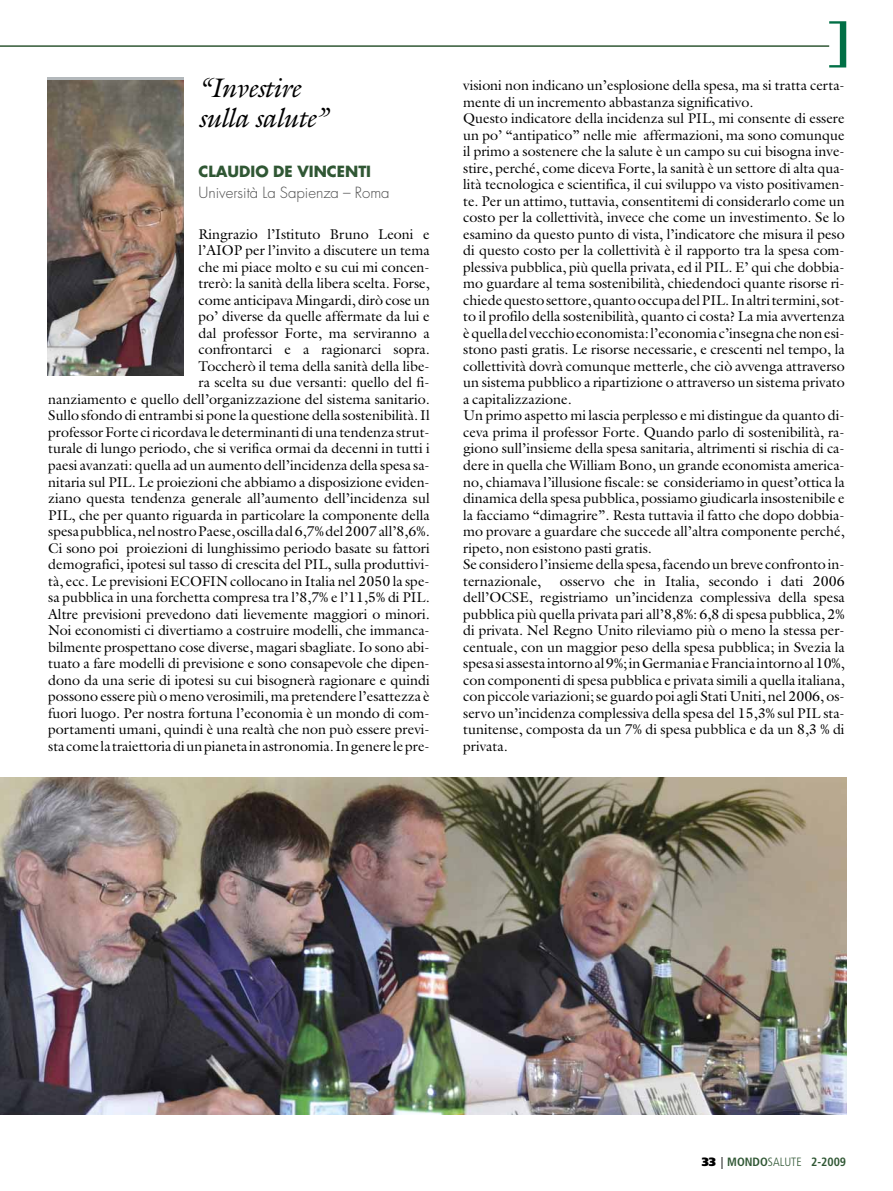
<style>
.page{position:relative;width:893px;height:1191px;background:#fff}
.page>*{position:absolute;margin:0;border:0;box-sizing:border-box;transform-origin:0 0}
.t1{font:italic 27px/30px "Galliard Std";letter-spacing:-.025em;color:#000}
.t2{font:300 15px "Futura Std";color:#4d4d4d}
.t3{font:700 15px "Futura Std";color:#305734}
.t4{font:14.25px/16.5px "Galliard Std";color:#000;text-align:right}
.t5{font:700 condensed 12px "Frutiger";color:#305734}
.s1{font-weight:900;font-stretch:normal;color:#000}
.s2{font-weight:300;font-stretch:normal;color:#000}
.s3{font-weight:300}
</style>
<div class="page">
<svg style="left:829px;top:21px;width:17px;height:46px"></svg>
<hr style="left:0;top:45px;width:829px;height:2px;background:#305734">
<img style="left:47px;top:80px;width:137px;height:295px">
<img style="left:0;top:778px;width:846px;height:336px">
<h1 class="t1" style="left:199px;top:76px;width:131px">“Investire sulla salute”</h1>
<p class="t3" style="left:199px;top:165px;width:174px">CLAUDIO DE VINCENTI</p>
<p class="t2" style="left:199px;top:184px;width:193px">Università La Sapienza – Roma</p>
<p class="t4" style="left:48px;top:227px;width:383px">Ringrazio l’Istituto Bruno Leoni e<br>l’AIOP per l’invito a discutere un tema<br>che mi piace molto e su cui mi concen-<br>trerò: la sanità della libera scelta. Forse,<br>come anticipava Mingardi, dirò cose un<br>po’ diverse da quelle affermate da lui e<br>dal professor Forte, ma serviranno a<br>confrontarci e a ragionarci sopra.<br>Toccherò il tema della sanità della libe-<br>ra scelta su due versanti: quello del fi-<br>nanziamento e quello dell’organizzazione del sistema sanitario.<br>Sullo sfondo di entrambi si pone la questione della sostenibilità. Il professor Forte ci ricordava le determinanti di una tendenza strut&shy;turale di lungo periodo, che si verifica ormai da decenni in tutti i paesi avanzati: quella ad un aumento dell’incidenza della spesa sa&shy;nitaria sul PIL. Le proiezioni che abbiamo a disposizione eviden&shy;ziano questa tendenza generale all’aumento dell’incidenza sul PIL, che per quanto riguarda in particolare la componente della spesa pubblica, nel nostro Paese, oscilla dal 6,7% del 2007 all’8,6%.<br>Ci sono poi proiezioni di lunghissimo periodo basate su fattori demografici, ipotesi sul tasso di crescita del PIL, sulla produttivi&shy;tà, ecc. Le previsioni ECOFIN collocano in Italia nel 2050 la spe&shy;sa pubblica in una forchetta compresa tra l’8,7% e l’11,5% di PIL.<br>Altre previsioni prevedono dati lievemente maggiori o minori.<br>Noi economisti ci divertiamo a costruire modelli, che immanca&shy;bilmente prospettano cose diverse, magari sbagliate. Io sono abi&shy;tuato a fare modelli di previsione e sono consapevole che dipen&shy;dono da una serie di ipotesi su cui bisognerà ragionare e quindi possono essere più o meno verosimili, ma pretendere l’esattezza è fuori luogo. Per nostra fortuna l’economia è un mondo di com&shy;portamenti umani, quindi è una realtà che non può essere previ&shy;sta come la traiettoria di un pianeta in astronomia. In genere le pre-</p>
<p class="t4" style="left:463px;top:79px;width:383px;text-align:left">visioni non indicano un’esplosione della spesa, ma si tratta certa&shy;mente di un incremento abbastanza significativo.<br>Questo indicatore della incidenza sul PIL, mi consente di essere un po’ “antipatico” nelle mie affermazioni, ma sono comunque il primo a sostenere che la salute è un campo su cui bisogna inve&shy;stire, perché, come diceva Forte, la sanità è un settore di alta qua&shy;lità tecnologica e scientifica, il cui sviluppo va visto positivamen&shy;te. Per un attimo, tuttavia, consentitemi di considerarlo come un costo per la collettività, invece che come un investimento. Se lo esamino da questo punto di vista, l’indicatore che misura il peso di questo costo per la collettività è il rapporto tra la spesa com&shy;plessiva pubblica, più quella privata, ed il PIL. E’ qui che dobbia&shy;mo guardare al tema sostenibilità, chiedendoci quante risorse ri&shy;chiede questo settore, quanto occupa del PIL. In altri termini, sot&shy;to il profilo della sostenibilità, quanto ci costa? La mia avvertenza è quella del vecchio economista: l’economia c’insegna che non esi&shy;stono pasti gratis. Le risorse necessarie, e crescenti nel tempo, la collettività dovrà comunque metterle, che ciò avvenga attraverso un sistema pubblico a ripartizione o attraverso un sistema privato a capitalizzazione.<br>Un primo aspetto mi lascia perplesso e mi distingue da quanto di&shy;ceva prima il professor Forte. Quando parlo di sostenibilità, ra&shy;giono sull’insieme della spesa sanitaria, altrimenti si rischia di ca&shy;dere in quella che William Bono, un grande economista america&shy;no, chiamava l’illusione fiscale: se consideriamo in quest’ottica la dinamica della spesa pubblica, possiamo giudicarla insostenibile e la facciamo “dimagrire”. Resta tuttavia il fatto che dopo dobbia&shy;mo provare a guardare che succede all’altra componente perché, ripeto, non esistono pasti gratis.<br>Se considero l’insieme della spesa, facendo un breve confronto in&shy;ternazionale,</p>
<p class="t4" style="left:463px;top:574px;width:383px;text-align:justify;text-indent:96px">osservo che in Italia, secondo i dati 2006 dell’OCSE, registriamo un’incidenza complessiva della spesa pubblica più quella privata pari all’8,8%: 6,8 di spesa pubblica, 2% di privata. Nel Regno Unito rileviamo più o meno la stessa per&shy;centuale, con un maggior peso della spesa pubblica; in Svezia la spesa si assesta intorno al 9%; in Germania e Francia intorno al 10%, con componenti di spesa pubblica e privata simili a quella italiana, con piccole variazioni; se guardo poi agli Stati Uniti, nel 2006, os&shy;servo un’incidenza complessiva della spesa del 15,3% sul PIL sta&shy;tunitense, composta da un 7% di spesa pubblica e da un 8,3 % di privata.</p>
<p class="t5" style="left:702px;top:1157px;width:146px"><span class="s1">33</span> <span class="s2">|</span> MONDO<span class="s3">SALUTE</span> 2-2009</p>
</div>
